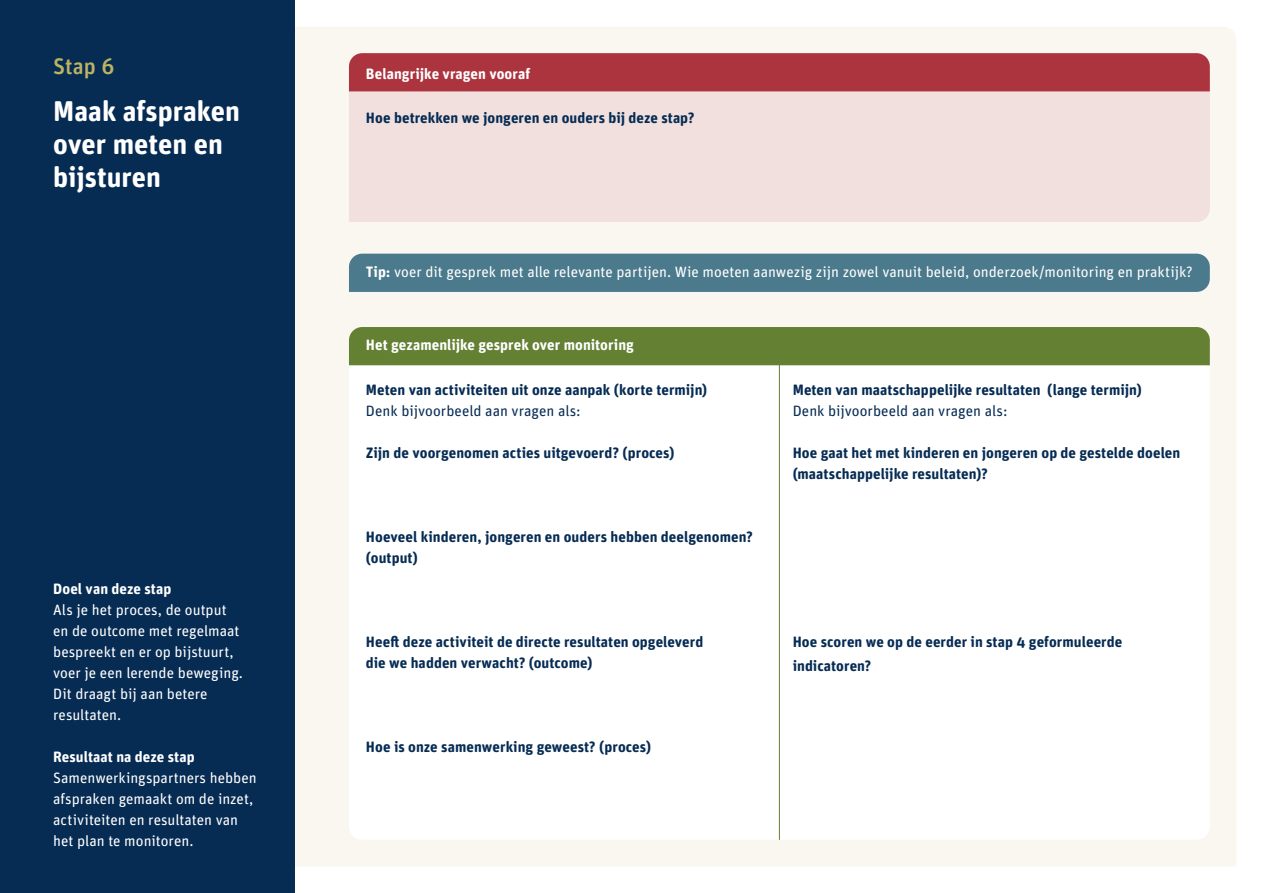
<style>
.page{position:relative;width:1263px;height:893px;background:#fff}
.page>*{position:absolute;margin:0;border:0;box-sizing:border-box;transform-origin:0 0}
.titels{font:700 28.5px/33px "Unit Rounded Pro";color:#fff}
.titels-2{font:500 22.5px "Unit Rounded Pro";color:#bcb462}
.platte_tekst{font:700 15px/21px "Unit Rounded Pro";letter-spacing:.005em;color:#072c54}
.platte_tekst-2{font:15px/21px "Unit Rounded Pro";color:#fff}
.platte_tekst-3{font:700 15px "Unit Rounded Pro";letter-spacing:.005em;color:#fff}
.platte_tekst-4{font:15px "Unit Rounded Pro";color:#072c54}
.s1{font-weight:700}
</style>
<div class="page">
<div style="left:295px;top:27px;width:941px;height:839px;background:#f9f7f0"></div>
<div style="left:0;top:0;width:295px;height:893px;background:#072c54"></div>
<div style="left:349px;top:344px;width:861px;height:496px;background:#fff;border-radius:13px"></div>
<div style="left:349px;top:327px;width:861px;height:38px;background:#648033"></div>
<hr style="left:779px;top:359px;width:1px;height:481px;background:#648033">
<div style="left:349px;top:91px;width:861px;height:131px;background:#f1e0de"></div>
<div style="left:349px;top:53px;width:861px;height:38px;background:#ab343e"></div>
<div style="left:349px;top:254px;width:861px;height:38px;background:#4b7a8c"></div>
<p class="titels-2" style="left:53px;top:51px;width:63px">Stap 6</p>
<p class="titels" style="left:53px;top:93px;width:188px">Maak afspraken over meten en bijsturen</p>
<p class="platte_tekst-2" style="left:53px;top:577px;width:191px"><span class="s1">Doel van deze stap<br></span>Als je het proces, de output en de outcome met regelmaat bespreekt en er op bijstuurt, voer je een lerende beweging.<br>Dit draagt bij aan betere resultaten.</p>
<p class="platte_tekst-2" style="left:53px;top:745px;width:205px"><span class="s1">Resultaat na deze stap<br></span>Samenwerkingspartners hebben afspraken gemaakt om de inzet, activiteiten en resultaten van het plan te monitoren.</p>
<p class="platte_tekst-3" style="left:366px;top:63px;width:166px">Belangrijke vragen vooraf</p>
<p class="platte_tekst" style="left:366px;top:106px;width:330px">Hoe betrekken we jongeren en ouders bij deze stap?</p>
<p class="platte_tekst-2" style="left:366px;top:261px;width:828px"><span class="s1">Tip:</span> voer dit gesprek met alle relevante partijen. Wie moeten aanwezig zijn zowel vanuit beleid, onderzoek/monitoring en praktijk?</p>
<p class="platte_tekst-3" style="left:366px;top:334px;width:269px">Het gezamenlijke gesprek over monitoring</p>
<p class="platte_tekst" style="left:366px;top:379px;width:343px">Meten van activiteiten uit onze aanpak (korte termijn)</p>
<p class="platte_tekst-4" style="left:366px;top:401px;width:216px">Denk bijvoorbeeld aan vragen als:</p>
<p class="platte_tekst" style="left:366px;top:442px;width:310px">Zijn de voorgenomen acties uitgevoerd? (proces)</p>
<p class="platte_tekst" style="left:366px;top:526px;width:388px">Hoeveel kinderen, jongeren en ouders hebben deelgenomen? (output)</p>
<p class="platte_tekst" style="left:366px;top:631px;width:339px">Heeft deze activiteit de directe resultaten opgeleverd</p>
<p class="platte_tekst" style="left:366px;top:652px;width:228px">die we hadden verwacht? (outcome)</p>
<p class="platte_tekst" style="left:366px;top:736px;width:287px">Hoe is onze samenwerking geweest? (proces)</p>
<p class="platte_tekst" style="left:793px;top:379px;width:351px">Meten van maatschappelijke resultaten (lange termijn)</p>
<p class="platte_tekst-4" style="left:793px;top:401px;width:216px">Denk bijvoorbeeld aan vragen als:</p>
<p class="platte_tekst" style="left:793px;top:442px;width:389px">Hoe gaat het met kinderen en jongeren op de gestelde doelen (maatschappelijke resultaten)?</p>
<p class="platte_tekst" style="left:793px;top:629px;width:331px;line-height:24px">Hoe scoren we op de eerder in stap 4 geformuleerde indicatoren?</p>
</div>
